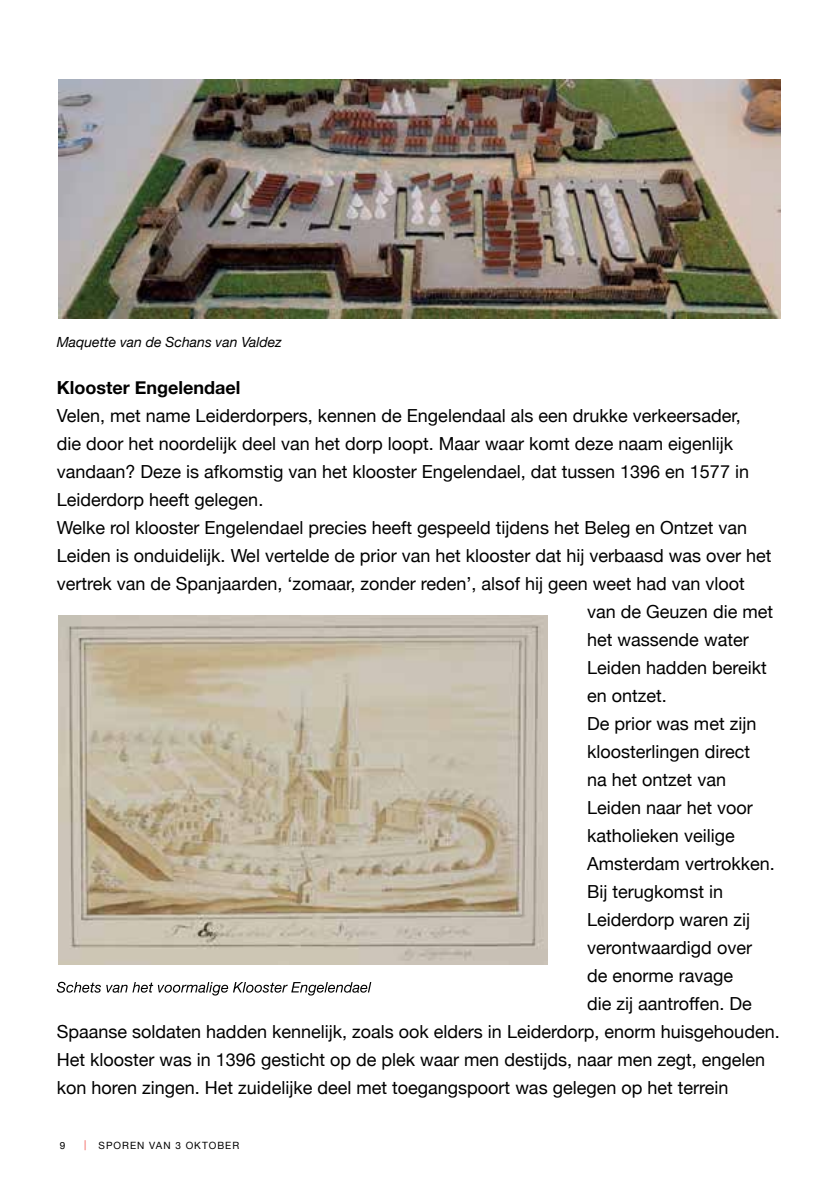
<style>
.page{position:relative;width:840px;height:1191px;background:#fff}
.page>*{position:absolute;margin:0;border:0;box-sizing:border-box;transform-origin:0 0}
.t1{font:18px "Helvetica Neue";color:#000}
.t2{font:700 18px "Helvetica Neue";color:#000}
.t3{font:italic 14px "Helvetica Neue";color:#000}
.t4{font:10px "Helvetica Neue";letter-spacing:.1em;color:#000}
.s1{color:#f04e48}
</style>
<div class="page">
<img style="left:59px;top:79px;width:720px;height:240px">
<img style="left:59px;top:615px;width:488px;height:349px">
<svg style="left:57px;top:981px;width:314px;height:14px"></svg>
<p class="t3" style="left:57px;top:332px;width:226px">Maquette van de Schans van Valdez</p>
<p class="t2" style="left:57px;top:373px;width:185px">Klooster Engelendael</p>
<p class="t1" style="left:57px;top:402px;width:685px">Velen, met name Leiderdorpers, kennen de Engelendaal als een drukke verkeersader,</p>
<p class="t1" style="left:57px;top:430px;width:677px">die door het noordelijk deel van het dorp loopt. Maar waar komt deze naam eigenlijk</p>
<p class="t1" style="left:57px;top:458px;width:693px">vandaan? Deze is afkomstig van het klooster Engelendael, dat tussen 1396 en 1577 in</p>
<p class="t1" style="left:57px;top:486px;width:208px">Leiderdorp heeft gelegen.</p>
<p class="t1" style="left:57px;top:514px;width:691px">Welke rol klooster Engelendael precies heeft gespeeld tijdens het Beleg en Ontzet van</p>
<p class="t1" style="left:57px;top:542px;width:716px">Leiden is onduidelijk. Wel vertelde de prior van het klooster dat hij verbaasd was over het</p>
<p class="t1" style="left:57px;top:570px;width:689px">vertrek van de Spanjaarden, ‘zomaar, zonder reden’, alsof hij geen weet had van vloot</p>
<p class="t1" style="left:587px;top:598px;width:187px">van de Geuzen die met</p>
<p class="t1" style="left:587px;top:626px;width:163px">het wassende water</p>
<p class="t1" style="left:587px;top:654px;width:181px">Leiden hadden bereikt</p>
<p class="t1" style="left:587px;top:682px;width:81px">en ontzet.</p>
<p class="t1" style="left:587px;top:710px;width:170px">De prior was met zijn</p>
<p class="t1" style="left:587px;top:738px;width:164px">kloosterlingen direct</p>
<p class="t1" style="left:587px;top:766px;width:140px">na het ontzet van</p>
<p class="t1" style="left:587px;top:794px;width:167px">Leiden naar het voor</p>
<p class="t1" style="left:587px;top:822px;width:149px">katholieken veilige</p>
<p class="t1" style="left:587px;top:850px;width:189px">Amsterdam vertrokken.</p>
<p class="t1" style="left:587px;top:878px;width:137px">Bij terugkomst in</p>
<p class="t1" style="left:587px;top:906px;width:164px">Leiderdorp waren zij</p>
<p class="t1" style="left:587px;top:934px;width:166px">verontwaardigd over</p>
<p class="t1" style="left:587px;top:962px;width:147px">de enorme ravage</p>
<p class="t1" style="left:587px;top:990px;width:166px">die zij aantroffen. De</p>
<p class="t1" style="left:57px;top:1018px;width:724px">Spaanse soldaten hadden kennelijk, zoals ook elders in Leiderdorp, enorm huisgehouden.</p>
<p class="t1" style="left:57px;top:1046px;width:709px">Het klooster was in 1396 gesticht op de plek waar men destijds, naar men zegt, engelen</p>
<p class="t1" style="left:57px;top:1074px;width:673px">kon horen zingen. Het zuidelijke deel met toegangspoort was gelegen op het terrein</p>
<p class="t4" style="left:60px;top:1138px;width:7px">9</p>
<p class="t4" style="left:84px;top:1138px;width:156px"><span class="s1">|</span> SPOREN VAN 3 OKTOBER</p>
</div>
